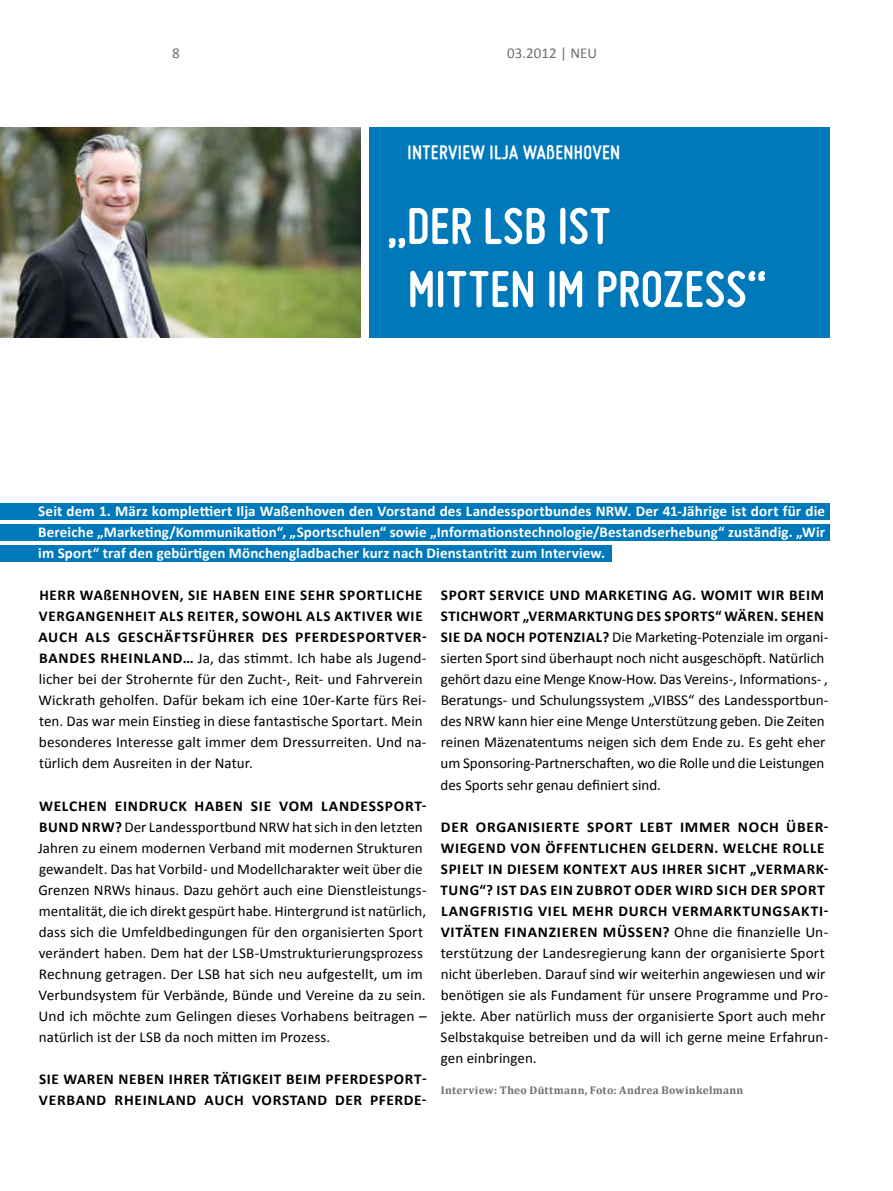
<style>
.page{position:relative;width:893px;height:1191px;background:#fff}
.page>*{position:absolute;margin:0;border:0;box-sizing:border-box;transform-origin:0 0}
.t1{font:700 54px/63px "Miso";letter-spacing:.005em;color:#fff}
.t2{font:700 21px "Miso";letter-spacing:.015em;color:#fff}
.t3{font:15px/21px "Calibri";color:#000}
.t4{font:700 15px/21px "Calibri";letter-spacing:.045em;color:#000}
.t5{font:700 15px/21px "Calibri";letter-spacing:.01em;color:#fff;text-align:justify}
.t6{font:15px "Calibri";color:#6d6f71}
.t7{font:700 11.25px "Cambria";letter-spacing:.03em;color:#6d6f71}
.s1{font-weight:700}
</style>
<div class="page">
<img style="left:0;top:127px;width:360px;height:210px">
<div style="left:0;top:503px;width:829px;height:16px;background:#0079bb"></div>
<div style="left:0;top:524px;width:829px;height:16px;background:#0079bb"></div>
<div style="left:0;top:545px;width:611px;height:16px;background:#0079bb"></div>
<div style="left:369px;top:127px;width:460px;height:210px;background:#0079bb"></div>
<p class="t6" style="left:172px;top:44px;width:9px">8</p>
<p class="t6" style="left:507px;top:44px;width:73px">03.2012 | neu</p>
<h2 class="t2" style="left:408px;top:140px;width:214px">INTERVIEW ILJA WAßENHOVEN</h2>
<h1 class="t1" style="left:407px;top:194px;width:361px;text-indent:-21px">„DER LSB IST<br>MITTEN IM PROZESS“</h1>
<p class="t5" style="left:38px;top:500px;width:560px">SEIT DEM 1. MÄRZ KOMPLETTIERT ILJA WAßENHOVEN DEN VORSTAND DES LANDESSPORTBUNDES NRW</p>
<p class="t5" style="left:38px;top:500px;width:788px;text-indent:589px">. DER 41-JÄHRIGE IST DORT FÜR DIE BEREICHE „MARKETING/KOMMUNIKATION“, „SPORTSCHULEN“ SOWIE „INFORMATIONSTECHNOLOGIE/BESTANDSERHEBUNG“ ZUSTÄNDIG. „WIR IM SPORT“ TRAF DEN GEBÜRTIGEN MÖNCHENGLADBACHER KURZ NACH DIENSTANTRITT ZUM INTERVIEW.</p>
<p class="t4" style="left:441px;top:584px;width:233px">SPORT SERVICE UND MARKETING AG</p>
<p class="t4" style="left:38px;top:584px;width:386px;text-align:justify">HERR WAßENHOVEN, SIE HABEN EINE SEHR SP ORTLICHE VERGANGENHEIT ALS REITER, SOWOHL ALS AKTIVER WI E AUCH ALSG</p>
<p class="t3" style="left:441px;top:584px;width:389px;text-indent:252px"><span class="s1">. WOMITWIR BEIM STICHWORT „VERMARKTUNG DES SPORTS“ WÄREN. SEHEN SI E DA NOCH POTENZIAL?</span> Die Marketing-Potenziale im organi&shy;sierten Sport sind überhaupt noch nicht ausgeschöpft. Natürlich gehört dazu eine Menge Know-How. Das Vereins-, Informations- , Beratungs- und Schulungssystem „VIBSS“ des Landessportbun&shy;des NRW kann hier eine Menge Unterstützung geben. Die Zeiten reinen Mäzenatentums neigen sich dem Ende zu. Es geht eher um Sponsoring-Partnerschaften, wo die Rolle und die Leistungen des Sports sehr genau definiert sind.</p>
<p class="t4" style="left:441px;top:815px;width:243px">DER ORGANISI ERTE SPORT LEBT IMM</p>
<p class="t3" style="left:39px;top:626px;width:390px;text-indent:90px"><span class="s1">ESCHÄFTSFÜHRER DES PFERDESPORTVER-BANDES RHEI NLAND…</span> Ja, das stimmt. Ich habe als Jugend&shy;licher bei der Strohernte für den Zucht-, Reit- und Fahrverein Wickrath geholfen. Dafür bekam ich eine 10er-Karte fürs Rei&shy;ten. Das war mein Einstieg in diese fantastische Sportart. Mein besonderes Interesse galt immer dem Dressurreiten. Und na&shy;türlich dem Ausreiten in der Natur.</p>
<p class="t4" style="left:39px;top:794px;width:336px">WELCHEN EI NDRUCK HABEN SIE VOM LANDESSP</p>
<p class="t3" style="left:38px;top:794px;width:390px;text-indent:356px"><span class="s1">ORT-BUND NRW?</span> Der Landessportbund NRW hat sich in den letzten Jahren zu einem modernen Verband mit modernen Strukturen gewandelt. Das hat Vorbild- und Modellcharakter weit über die Grenzen NRWs hinaus. Dazu gehört auch eine Dienstleistungs&shy;mentalität, die ich direkt gespürt habe. Hintergrund ist natürlich, dass sich die Umfeldbedingungen für den organisierten Sport verändert haben. Dem hat der LSB-Umstrukturierungsprozess Rechnung getragen. Der LSB hat sich neu aufgestellt, um im Verbundsystem für Verbände, Bünde und Vereine da zu sein.<br>Und ich möchte zum Gelingen dieses Vorhabens beitragen – natürlich ist der LSB da noch mitten im Prozess.</p>
<p class="t4" style="left:39px;top:1067px;width:389px">SIE WAREN NEBEN IHRER TÄTIGKEIT BEIM PFERDESP ORT-<br>VERBAND RHEINLAND AUCH VORSTAND DER PFERDE-</p>
<p class="t4" style="left:440px;top:815px;width:389px;text-indent:273px">ER NOCH ÜBER-WIEGEND VON ÖFF ENTLICHEN GELDERN. WELCHE ROLL E SPI ELT I N DIESEMKONTEXT AUSI HRER SICHT „VERMARK-TUNG“? IST DAS EIN ZUBROT ODER WIRD SICH DER SPORT LANGFRISTIG VIELM</p>
<p class="t3" style="left:441px;top:899px;width:389px;text-indent:146px"><span class="s1">EHR DURCH VERMARKTUNGSAKTI-VITÄTEN FI NANZI EREN M ÜSSEN?</span> Ohne die finanzielle Un&shy;terstützung der Landesregierung kann der organisierte Sport nicht überleben. Darauf sind wir weiterhin angewiesen und wir benötigen sie als Fundament für unsere Programme und Pro&shy;jekte. Aber natürlich muss der organisierte Sport auch mehr Selbstakquise betreiben und da will ich gerne meine Erfahrun&shy;gen einbringen.</p>
<p class="t7" style="left:441px;top:1083px;width:304px">Interview: Theo Düttmann, Foto: Andrea Bowinkelmann</p>
</div>
